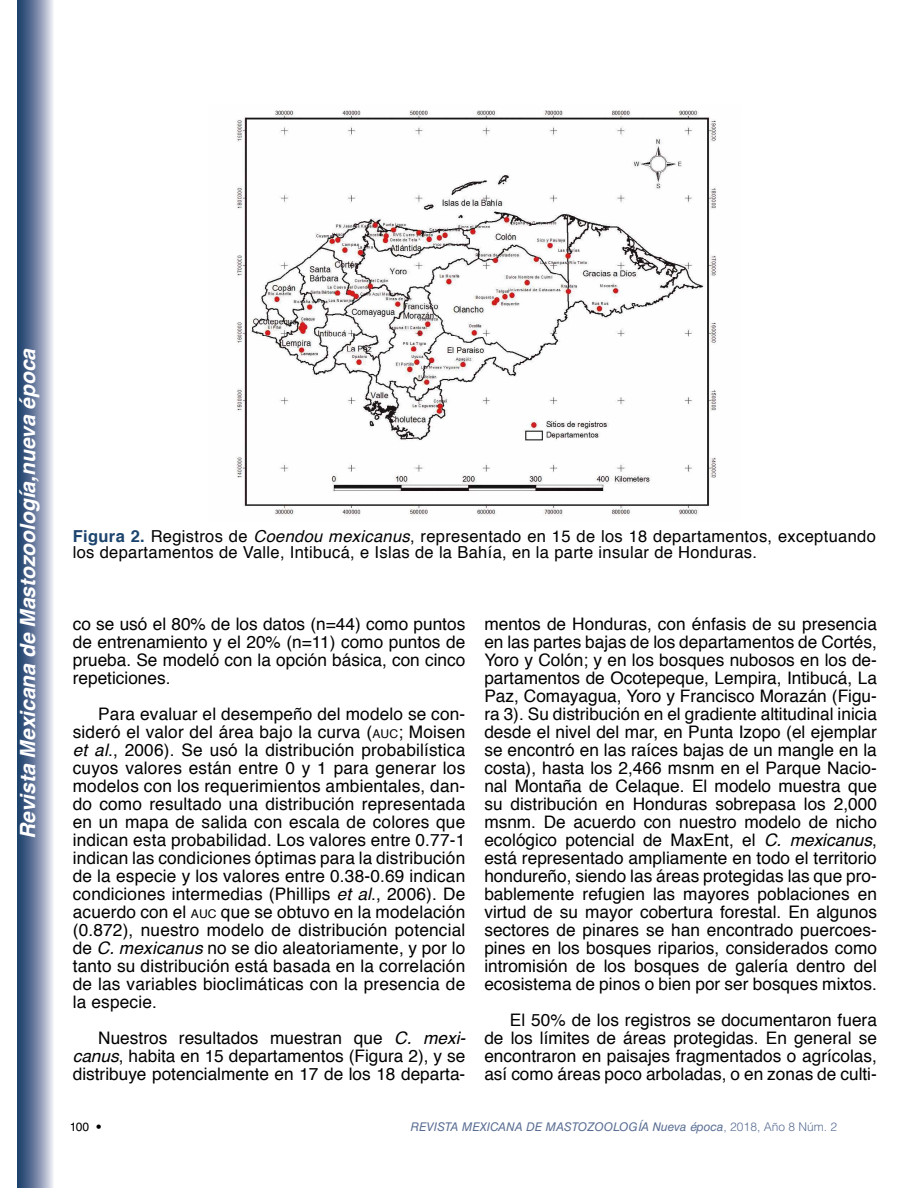
<style>
.page{position:relative;width:918px;height:1188px;background:#fff}
.page>*{position:absolute;margin:0;border:0;box-sizing:border-box;transform-origin:0 0}
.t1{font:italic 700 21px "Helvetica";color:#fff}
.t2{font:17.25px/18px "Helvetica";color:#000;text-align:justify}
.t3{font:16.5px/16.5px "Helvetica";letter-spacing:.02em;color:#000}
.t4{font:italic 12px "Helvetica LT Std";color:#5a6e93}
.t5{font:12px "Helvetica LT Std";color:#000}
.s1{font-weight:700;color:#1c446d}
.s2{font-style:italic}
.s3{font-size:12.15px}
.s4{font-weight:300}
.s5{font-weight:300;font-style:normal}
</style>
<div class="page">
<svg style="left:17px;top:0;width:36px;height:1188px;background:#7385a4"></svg>
<img style="left:236px;top:110px;width:480px;height:406px">
<p class="t1" style="left:10px;top:839px;width:493px;rotate:-90deg">Revista Mexicana de Mastozoología,nueva época</p>
<p class="t3" style="left:73px;top:528px;width:805px"><span class="s1">Figura 2.</span> Registros de <span class="s2">Coendou mexicanus</span>, representado en 15 de los 18 departamentos, exceptuando los departamentos de Valle, Intibucá, e Islas de la Bahía, en la parte insular de Honduras.</p>
<p class="t2" style="left:73px;top:615px;width:394px">co se usó el 80% de los datos (n=44) como puntos de entrenamiento y el 20% (n=11) como puntos de prueba. Se modeló con la opción básica, con cinco repeticiones.</p>
<p class="t2" style="left:73px;top:705px;width:394px;text-indent:26px">Para evaluar el desempeño del modelo se con&shy;sideró el valor del área bajo la curva (<span class="s3">AUC</span>; Moisen <span class="s2">et al</span>., 2006). Se usó la distribución probabilística cuyos valores están entre 0 y 1 para generar los modelos con los requerimientos ambientales, dan&shy;do como resultado una distribución representada en un mapa de salida con escala de colores que indican esta probabilidad. Los valores entre 0.77-1 indican las condiciones óptimas para la distribución de la especie y los valores entre 0.38-0.69 indican condiciones intermedias (Phillips <span class="s2">et al</span>., 2006). De acuerdo con el <span class="s3">AUC</span> que se obtuvo en la modelación (0.872), nuestro modelo de distribución potencial de <span class="s2">C. mexicanus</span> no se dio aleatoriamente, y por lo tanto su distribución está basada en la correlación de las variables bioclimáticas con la presencia de la especie.</p>
<p class="t2" style="left:73px;top:1029px;width:394px;text-indent:26px">Nuestros resultados muestran que <span class="s2">C. mexi&shy;canus</span>, habita en 15 departamentos (Figura 2), y se distribuye potencialmente en 17 de los 18 departa-</p>
<p class="t2" style="left:484px;top:615px;width:394px">mentos de Honduras, con énfasis de su presencia en las partes bajas de los departamentos de Cortés, Yoro y Colón; y en los bosques nubosos en los de&shy;partamentos de Ocotepeque, Lempira, Intibucá, La Paz, Comayagua, Yoro y Francisco Morazán (Figu&shy;ra 3). Su distribución en el gradiente altitudinal inicia desde el nivel del mar, en Punta Izopo (el ejemplar se encontró en las raíces bajas de un mangle en la costa), hasta los 2,466 msnm en el Parque Nacio&shy;nal Montaña de Celaque. El modelo muestra que su distribución en Honduras sobrepasa los 2,000 msnm. De acuerdo con nuestro modelo de nicho ecológico potencial de MaxEnt, el <span class="s2">C. mexicanus</span>, está representado ampliamente en todo el territorio hondureño, siendo las áreas protegidas las que pro&shy;bablemente refugien las mayores poblaciones en virtud de su mayor cobertura forestal. En algunos sectores de pinares se han encontrado puercoes&shy;pines en los bosques riparios, considerados como intromisión de los bosques de galería dentro del ecosistema de pinos o bien por ser bosques mixtos.</p>
<p class="t2" style="left:484px;top:1011px;width:394px;text-indent:26px">El 50% de los registros se documentaron fuera de los límites de áreas protegidas. En general se encontraron en paisajes fragmentados o agrícolas, así como áreas poco arboladas, o en zonas de culti-</p>
<p class="t5" style="left:70px;top:1120px;width:34px">100 <span class="s4">•</span></p>
<p class="t4" style="left:410px;top:1120px;width:428px">REVISTA MEXICANA DE MASTOZOOLOGÍA Nueva época<span class="s5">, 2018, Año 8 Núm. 2</span></p>
</div>
